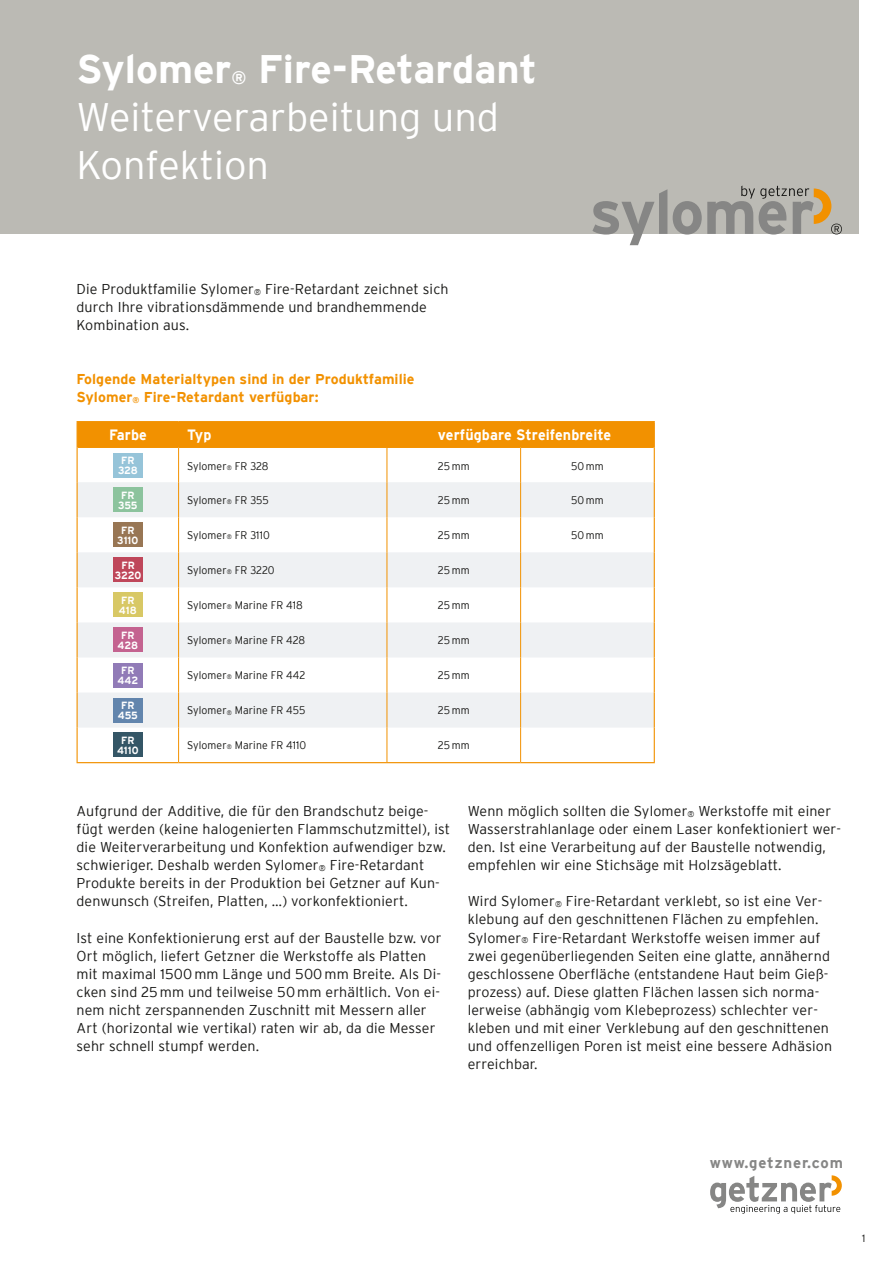
<style>
.page{position:relative;width:893px;height:1263px;background:#fff}
.page>*{position:absolute;margin:0;border:0;box-sizing:border-box;transform-origin:0 0}
.t1{font:300 39.75px/48px "Interstate";color:#fff}
.t2{font:700 15px "Interstate";letter-spacing:.01em;color:#fff;scale:.95 1}
.t3{font:700 15px "Interstate";letter-spacing:.055em;color:#868685}
.t4{font:300 14.25px/18px "Interstate";letter-spacing:.01em;color:#171715}
.t5{font:700 14.25px/18px "Interstate";letter-spacing:.005em;color:#f29100}
.t6{font:300 10.95px "Interstate";letter-spacing:.01em;color:#171715;scale:.95 1}
.t7{font:300 10.5px "Interstate";color:#171715}
.t8{font:700 10.35px/10.4px "Interstate";letter-spacing:.005em;color:#fff;text-align:center;scale:.95 1}
.s1{font-weight:700}
.s2{font-weight:700;font-size:18px}
.s3{font-size:8.25px}
.s4{font-size:6.45px}
</style>
<div class="page">
<div style="left:0;top:0;width:859px;height:234px;background:#bbbab4"></div>
<svg style="left:710px;top:1175px;width:132px;height:39px"></svg>
<svg style="left:592px;top:189px;width:75px;height:56px"></svg>
<svg style="left:673px;top:186px;width:169px;height:49px"></svg>
<svg style="left:78px;top:482px;width:576px;height:246px;fill:#eff1f3"></svg>
<hr style="left:77px;top:447px;width:1px;height:35px;background:#f29100">
<hr style="left:654px;top:447px;width:1px;height:35px;background:#f29100">
<hr style="left:77px;top:482px;width:1px;height:35px;background:#f29100">
<hr style="left:654px;top:482px;width:1px;height:35px;background:#f29100">
<hr style="left:77px;top:517px;width:1px;height:35px;background:#f29100">
<hr style="left:654px;top:517px;width:1px;height:35px;background:#f29100">
<hr style="left:77px;top:552px;width:1px;height:35px;background:#f29100">
<hr style="left:654px;top:552px;width:1px;height:35px;background:#f29100">
<hr style="left:77px;top:587px;width:1px;height:35px;background:#f29100">
<hr style="left:654px;top:587px;width:1px;height:35px;background:#f29100">
<hr style="left:77px;top:622px;width:1px;height:35px;background:#f29100">
<hr style="left:654px;top:622px;width:1px;height:35px;background:#f29100">
<hr style="left:77px;top:657px;width:1px;height:35px;background:#f29100">
<hr style="left:654px;top:657px;width:1px;height:35px;background:#f29100">
<hr style="left:77px;top:692px;width:1px;height:36px;background:#f29100">
<hr style="left:654px;top:692px;width:1px;height:36px;background:#f29100">
<hr style="left:77px;top:728px;width:1px;height:34px;background:#f29100">
<hr style="left:654px;top:728px;width:1px;height:34px;background:#f29100">
<hr style="left:178px;top:448px;width:1px;height:34px;background:#f29100">
<hr style="left:387px;top:448px;width:1px;height:34px;background:#f29100">
<hr style="left:520px;top:448px;width:1px;height:34px;background:#f29100">
<hr style="left:178px;top:482px;width:1px;height:35px;background:#f29100">
<hr style="left:387px;top:482px;width:1px;height:35px;background:#f29100">
<hr style="left:520px;top:482px;width:1px;height:35px;background:#f29100">
<hr style="left:178px;top:517px;width:1px;height:35px;background:#f29100">
<hr style="left:387px;top:517px;width:1px;height:35px;background:#f29100">
<hr style="left:520px;top:517px;width:1px;height:35px;background:#f29100">
<hr style="left:178px;top:552px;width:1px;height:35px;background:#f29100">
<hr style="left:387px;top:552px;width:1px;height:35px;background:#f29100">
<hr style="left:520px;top:552px;width:1px;height:35px;background:#f29100">
<hr style="left:178px;top:587px;width:1px;height:35px;background:#f29100">
<hr style="left:387px;top:587px;width:1px;height:35px;background:#f29100">
<hr style="left:520px;top:587px;width:1px;height:35px;background:#f29100">
<hr style="left:178px;top:622px;width:1px;height:35px;background:#f29100">
<hr style="left:387px;top:622px;width:1px;height:35px;background:#f29100">
<hr style="left:520px;top:622px;width:1px;height:35px;background:#f29100">
<hr style="left:178px;top:657px;width:1px;height:35px;background:#f29100">
<hr style="left:387px;top:657px;width:1px;height:35px;background:#f29100">
<hr style="left:520px;top:657px;width:1px;height:35px;background:#f29100">
<hr style="left:178px;top:692px;width:1px;height:36px;background:#f29100">
<hr style="left:387px;top:692px;width:1px;height:36px;background:#f29100">
<hr style="left:520px;top:692px;width:1px;height:36px;background:#f29100">
<hr style="left:178px;top:728px;width:1px;height:34px;background:#f29100">
<hr style="left:387px;top:728px;width:1px;height:34px;background:#f29100">
<hr style="left:520px;top:728px;width:1px;height:34px;background:#f29100">
<hr style="left:77px;top:762px;width:102px;height:1px;background:#f29100">
<hr style="left:179px;top:762px;width:208px;height:1px;background:#f29100">
<hr style="left:387px;top:762px;width:134px;height:1px;background:#f29100">
<hr style="left:521px;top:762px;width:134px;height:1px;background:#f29100">
<hr style="left:77px;top:421px;width:102px;height:1px;background:#f29100">
<hr style="left:179px;top:421px;width:208px;height:1px;background:#f29100">
<hr style="left:78px;top:446px;width:101px;height:2px;background:#f29100">
<hr style="left:179px;top:446px;width:208px;height:2px;background:#f29100">
<hr style="left:387px;top:421px;width:134px;height:1px;background:#f29100">
<hr style="left:521px;top:421px;width:134px;height:1px;background:#f29100">
<div style="left:77px;top:422px;width:578px;height:25px;background:#f29100"></div>
<hr style="left:387px;top:446px;width:134px;height:2px;background:#f29100">
<hr style="left:521px;top:446px;width:133px;height:2px;background:#f29100">
<div style="left:113px;top:453px;width:30px;height:25px;background:#96c4d9"></div>
<div style="left:113px;top:487px;width:30px;height:25px;background:#8cc39d"></div>
<div style="left:113px;top:522px;width:30px;height:25px;background:#987654"></div>
<div style="left:113px;top:557px;width:30px;height:25px;background:#bf475a"></div>
<div style="left:113px;top:592px;width:30px;height:25px;background:#d8c865"></div>
<div style="left:113px;top:627px;width:30px;height:25px;background:#c46390"></div>
<div style="left:113px;top:662px;width:30px;height:25px;background:#917bb7"></div>
<div style="left:113px;top:698px;width:30px;height:24px;background:#6285ad"></div>
<div style="left:113px;top:732px;width:30px;height:25px;background:#345666"></div>
<h1 class="t1" style="left:77px;top:45px;width:462px"><span class="s1">Sylomer</span><span class="s2">®</span> <span class="s1">Fire-Retardant<br></span>Weiterverarbeitung und<br>Konfektion</h1>
<p class="t4" style="left:77px;top:281px;width:374px">Die Produktfamilie Sylomer<span class="s3">®</span> Fire-Retardant zeichnet sich durch Ihre vibrationsdämmende und brandhemmende<br>Kombination aus.</p>
<p class="t5" style="left:77px;top:371px;width:339px">Folgende Materialtypen sind in der Produktfamilie<br>Sylomer<span class="s3">®</span> Fire-Retardant verfügbar:</p>
<p class="t2" style="left:109px;top:429px;width:41px">Farbe</p>
<p class="t2" style="left:187px;top:429px;width:27px">Typ</p>
<p class="t2" style="left:438px;top:429px;width:184px">verfügbare Streifenbreite</p>
<p class="t8" style="left:118px;top:456px;width:22px">FR<br>328</p>
<p class="t6" style="left:187px;top:460px;width:87px">Sylomer<span class="s4">®</span> FR 328</p>
<p class="t6" style="left:438px;top:460px;width:35px">25 mm</p>
<p class="t6" style="left:571px;top:460px;width:36px">50 mm</p>
<p class="t8" style="left:118px;top:491px;width:22px;text-align:left">FR<br>355</p>
<p class="t6" style="left:187px;top:495px;width:87px">Sylomer<span class="s4">®</span> FR 355</p>
<p class="t6" style="left:438px;top:495px;width:35px">25 mm</p>
<p class="t6" style="left:571px;top:495px;width:36px">50 mm</p>
<p class="t8" style="left:117px;top:526px;width:24px">FR<br>3110</p>
<p class="t6" style="left:187px;top:530px;width:89px">Sylomer<span class="s4">®</span> FR 3110</p>
<p class="t6" style="left:438px;top:530px;width:35px">25 mm</p>
<p class="t6" style="left:571px;top:530px;width:36px">50 mm</p>
<p class="t8" style="left:115px;top:561px;width:29px">FR<br>3220</p>
<p class="t6" style="left:187px;top:565px;width:94px">Sylomer<span class="s4">®</span> FR 3220</p>
<p class="t6" style="left:438px;top:565px;width:35px">25 mm</p>
<p class="t8" style="left:119px;top:596px;width:20px;text-align:left">FR<br>418</p>
<p class="t6" style="left:187px;top:600px;width:123px">Sylomer<span class="s4">®</span> Marine FR 418</p>
<p class="t6" style="left:438px;top:600px;width:35px">25 mm</p>
<p class="t8" style="left:118px;top:631px;width:23px">FR<br>428</p>
<p class="t6" style="left:187px;top:635px;width:126px">Sylomer<span class="s4">®</span> Marine FR 428</p>
<p class="t6" style="left:438px;top:635px;width:35px">25 mm</p>
<p class="t8" style="left:118px;top:666px;width:23px">FR<br>442</p>
<p class="t6" style="left:187px;top:670px;width:126px">Sylomer<span class="s4">®</span> Marine FR 442</p>
<p class="t6" style="left:438px;top:670px;width:35px">25 mm</p>
<p class="t8" style="left:118px;top:701px;width:23px">FR<br>455</p>
<p class="t6" style="left:187px;top:705px;width:126px">Sylomer<span class="s4">®</span> Marine FR 455</p>
<p class="t6" style="left:438px;top:705px;width:35px">25 mm</p>
<p class="t8" style="left:117px;top:736px;width:24px">FR<br>4110</p>
<p class="t6" style="left:187px;top:740px;width:127px">Sylomer<span class="s4">®</span> Marine FR 4110</p>
<p class="t6" style="left:438px;top:740px;width:35px">25 mm</p>
<p class="t4" style="left:77px;top:803px;width:375px">Aufgrund der Additive, die für den Brandschutz beige&shy;fügt werden (keine halogenierten Flammschutzmittel), ist die Weiterverarbeitung und Konfektion aufwendiger bzw. schwieriger. Deshalb werden Sylomer<span class="s3">®</span> Fire-Retardant Produkte bereits in der Produktion bei Getzner auf Kun&shy;denwunsch (Streifen, Platten, …) vorkonfektioniert.</p>
<p class="t4" style="left:77px;top:929px;width:367px">Ist eine Konfektionierung erst auf der Baustelle bzw. vor Ort möglich, liefert Getzner die Werkstoffe als Platten mit maximal 1500 mm Länge und 500 mm Breite. Als Di&shy;cken sind 25 mm und teilweise 50 mm erhältlich. Von ei&shy;nem nicht zerspannenden Zuschnitt mit Messern aller Art (horizontal wie vertikal) raten wir ab, da die Messer sehr schnell stumpf werden.</p>
<p class="t4" style="left:468px;top:803px;width:375px">Wenn möglich sollten die Sylomer<span class="s3">®</span> Werkstoffe mit einer Wasserstrahlanlage oder einem Laser konfektioniert wer&shy;den. Ist eine Verarbeitung auf der Baustelle notwendig, empfehlen wir eine Stichsäge mit Holzsägeblatt.</p>
<p class="t4" style="left:468px;top:893px;width:366px">Wird Sylomer<span class="s3">®</span> Fire-Retardant verklebt, so ist eine Ver&shy;klebung auf den geschnittenen Flächen zu empfehlen.<br>Sylomer<span class="s3">®</span> Fire-Retardant Werkstoffe weisen immer auf zwei gegenüberliegenden Seiten eine glatte, annähernd geschlossene Oberläche (entstandene Haut beim Gieß&shy;prozess) auf. Diese glatten Flächen lassen sich norma&shy;lerweise (abhängig vom Klebeprozess) schlechter ver&shy;kleben und mit einer Verklebung auf den geschnittenen und offenzelligen Poren ist meist eine bessere Adhäsion erreichbar.</p>
<p class="t3" style="left:710px;top:1156px;width:135px">www.getzner.com</p>
<p class="t7" style="left:862px;top:1232px;width:5px">1</p>
</div>
